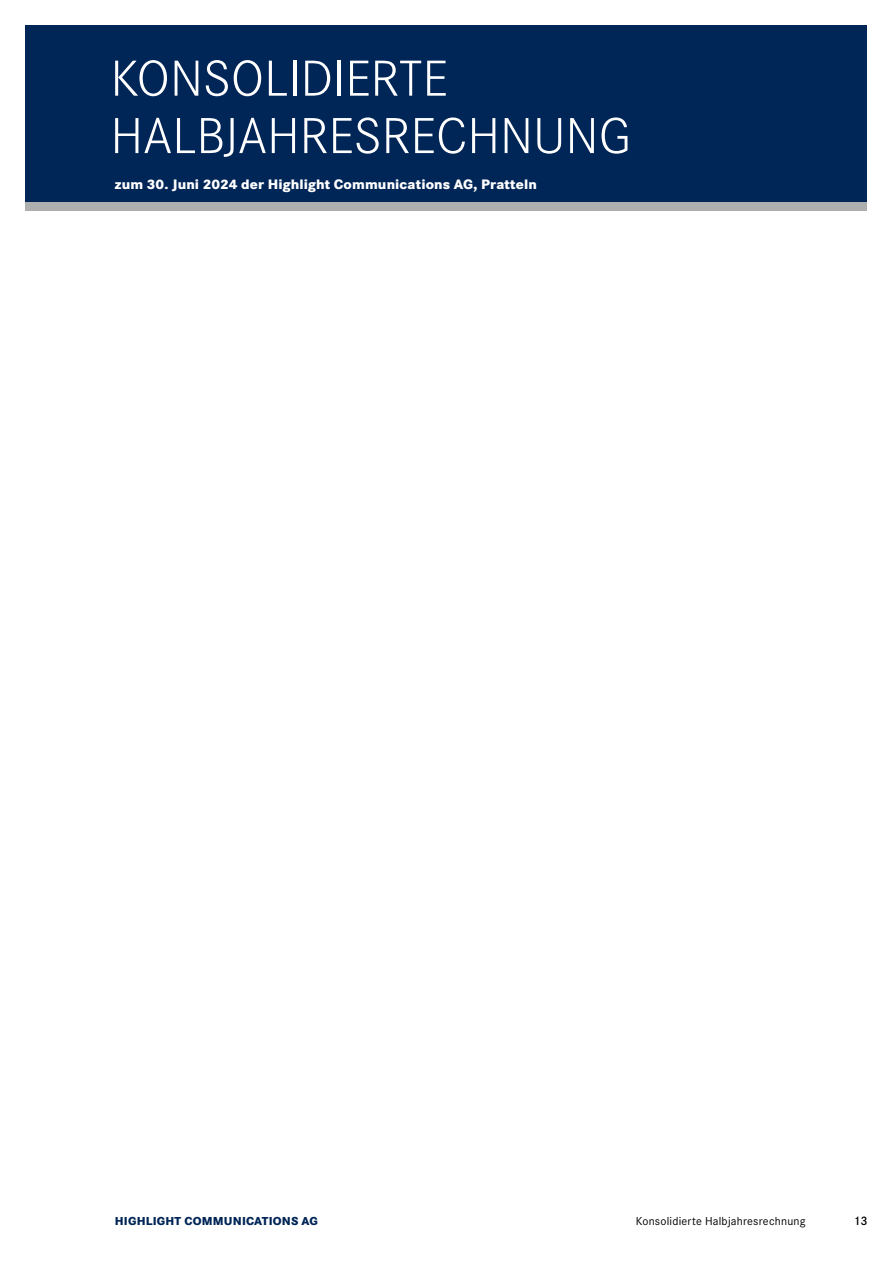
<style>
.page{position:relative;width:893px;height:1263px;background:#fff}
.page>*{position:absolute;margin:0;border:0;box-sizing:border-box;transform-origin:0 0}
.t1{font:300 52.5px/57.4px "Corporate S";color:#fff}
.t2{font:800 14.25px "Corporate S";letter-spacing:.01em;color:#fff}
.t3{font:600 12.75px "Corporate S";color:#000}
.t4{font:12px "Corporate S";letter-spacing:.015em;color:#000}
.t5{font:800 12px "Corporate S";letter-spacing:.015em;color:#002557}
</style>
<div class="page">
<div style="left:26px;top:26px;width:841px;height:180px;background:#002557"></div>
<div style="left:26px;top:202px;width:841px;height:8px;background:#adafaf"></div>
<h1 class="t1" style="left:111px;top:50px;width:522px">KONSOLIDIERTE<br>HALBJAHRESRECHNUNG</h1>
<p class="t2" style="left:115px;top:176px;width:424px">zum 30. Juni 2024 der Highlight Communications AG, Pratteln</p>
<p class="t5" style="left:115px;top:1213px;width:205px">HIGHLIGHT COMMUNICATIONS AG</p>
<p class="t4" style="left:636px;top:1214px;width:171px">Konsolidierte Halbjahresrechnung</p>
<p class="t3" style="left:853px;top:1213px;width:16px">13</p>
</div>
